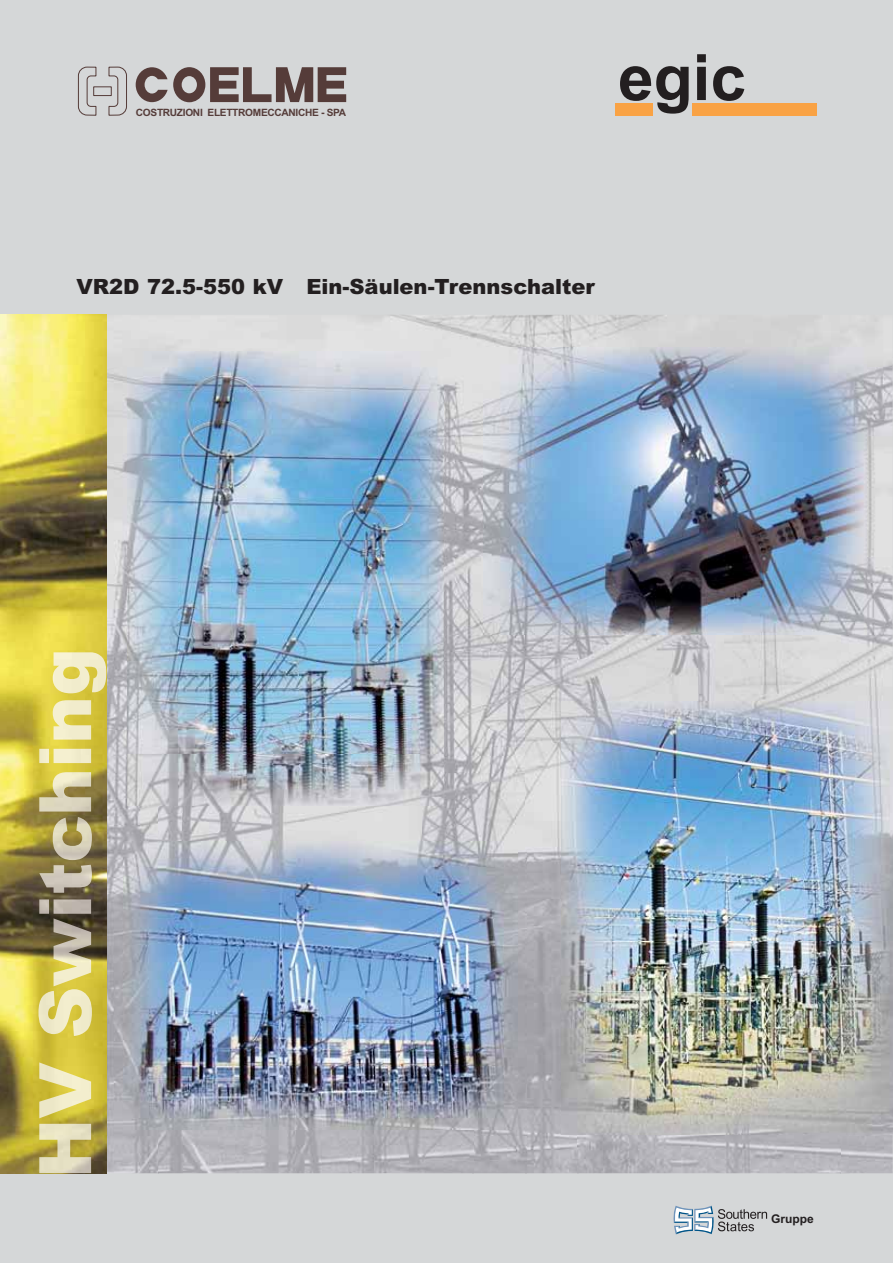
<style>
.page{position:relative;width:893px;height:1263px;background:#d5d7d8}
.page>*{position:absolute;margin:0;border:0;box-sizing:border-box;transform-origin:0 0}
.t1{font:900 21px "Arial";color:#231f20}
.t2{font:700 12px "Arial";color:#231f20}
.t3{font:700 10.05px "Arial";letter-spacing:-.03em;color:#553c39}
</style>
<div class="page">
<svg style="left:136px;top:67px;width:210px;height:35px"></svg>
<svg style="left:77px;top:66px;width:50px;height:50px"></svg>
<svg style="left:620px;top:66px;width:68px;height:48px"></svg>
<svg style="left:697px;top:54px;width:9px;height:46px"></svg>
<svg style="left:713px;top:66px;width:31px;height:35px"></svg>
<div style="left:615px;top:104px;width:38px;height:12px;background:#f9a244"></div>
<div style="left:692px;top:104px;width:124px;height:12px;background:#f9a244"></div>
<img style="left:106px;top:315px;width:787px;height:52px">
<img style="left:106px;top:367px;width:52px;height:806px">
<img style="left:421px;top:367px;width:104px;height:484px">
<img style="left:841px;top:367px;width:52px;height:806px">
<img style="left:525px;top:634px;width:316px;height:110px">
<img style="left:525px;top:744px;width:53px;height:429px">
<img style="left:158px;top:806px;width:263px;height:36px">
<img style="left:474px;top:851px;width:52px;height:322px">
<img style="left:158px;top:1129px;width:316px;height:44px">
<img style="left:578px;top:1135px;width:263px;height:38px">
<img style="left:0;top:315px;width:106px;height:858px">
<img style="left:38px;top:652px;width:68px;height:521px">
<img style="left:127px;top:351px;width:316px;height:455px">
<img style="left:561px;top:701px;width:331px;height:434px">
<img style="left:484px;top:348px;width:382px;height:286px">
<img style="left:124px;top:842px;width:394px;height:287px">
<svg style="left:673px;top:1206px;width:94px;height:28px"></svg>
<p class="t3" style="left:136px;top:108px;width:212px">COSTRUZIONI ELETTROMECCANICHE - SPA</p>
<p class="t1" style="left:77px;top:279px;width:520px">VR2D 72.5-550 kV Ein-Säulen-Trennschalter</p>
<p class="t2" style="left:771px;top:1214px;width:44px">Gruppe</p>
</div>
